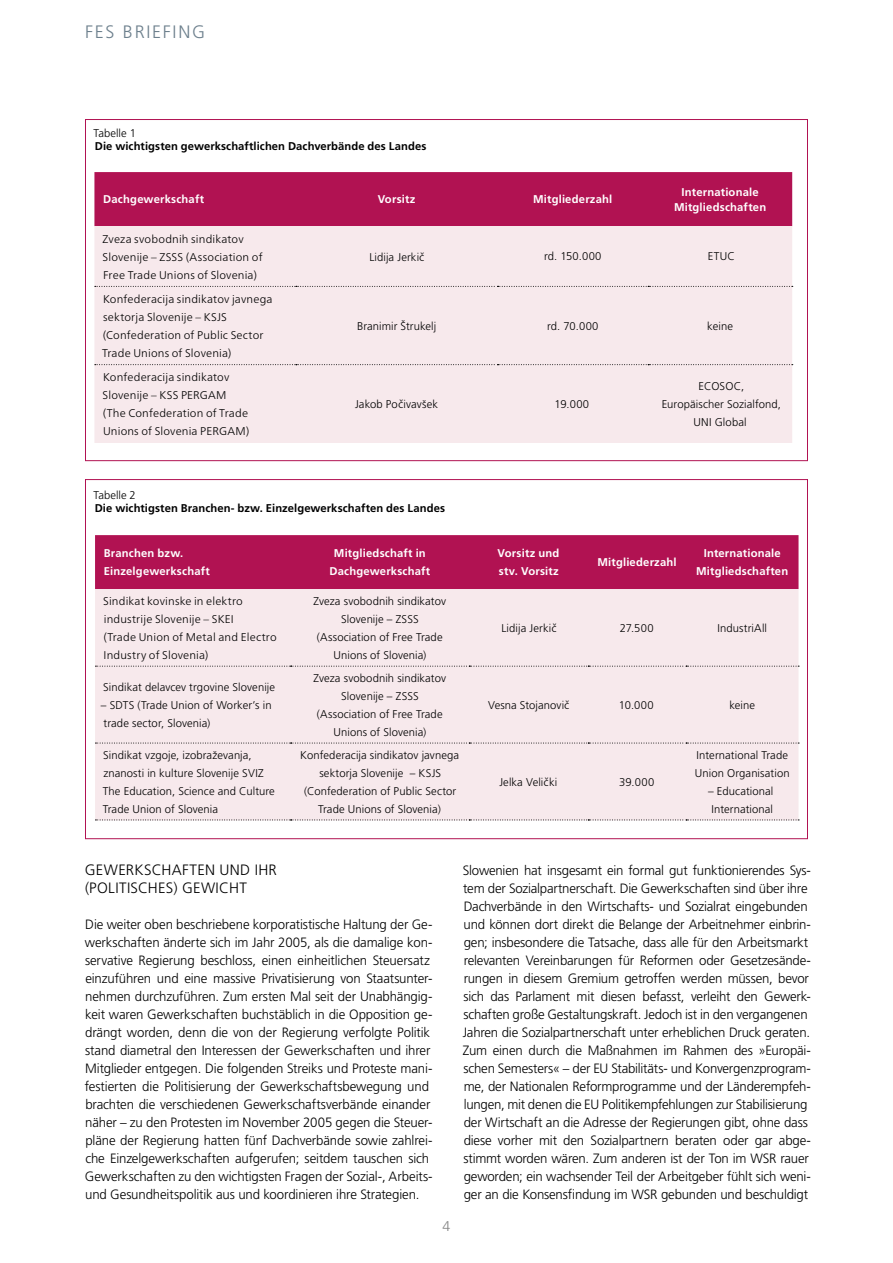
<style>
.page{position:relative;width:893px;height:1263px;background:#fff}
.page>*{position:absolute;margin:0;border:0;box-sizing:border-box;transform-origin:0 0}
.t1{font:300 18px "Frutiger LT Std";letter-spacing:.095em;color:#6d808d}
.t2{font:300 15px/18px "Frutiger LT Std";letter-spacing:.02em;color:#000}
.t3{font:300 14.1px "Frutiger LT Std";color:#878787}
.t4{font:300 13.5px/18px "Frutiger LT Std";letter-spacing:-.015em;color:#000}
.t5{font:300 11.25px/18px "Frutiger LT Std";letter-spacing:.01em;color:#000;text-align:center}
.t6{font:300 11.25px/18px "Frutiger Neue LTW1 G";letter-spacing:.015em;color:#000}
.t7{font:700 11.25px/18px "Frutiger LT Std";letter-spacing:.015em;color:#fff;text-align:center}
.t8{font:700 11.25px "Frutiger LT Std";letter-spacing:.005em;color:#000}
.s1{font-family:"Frutiger Neue LTW1 G"}
</style>
<div class="page">
<div style="left:95px;top:535px;width:703px;height:54px;background:#b11252"></div>
<div style="left:95px;top:589px;width:703px;height:230px;background:#f7e9ec"></div>
<svg style="left:95px;top:666px;width:704px;height:1px"></svg>
<svg style="left:95px;top:743px;width:704px;height:1px"></svg>
<svg style="left:95px;top:819px;width:704px;height:1px"></svg>
<div style="left:94px;top:172px;width:698px;height:54px;background:#b11252"></div>
<div style="left:94px;top:226px;width:698px;height:217px;background:#f7e9ec"></div>
<svg style="left:95px;top:286px;width:698px;height:1px"></svg>
<svg style="left:95px;top:364px;width:698px;height:1px"></svg>
<h1 class="t1" style="left:85px;top:22px;width:122px">FES BRIEFING</h1>
<p class="t5" style="left:94px;top:124px;width:44px">Tabelle 1</p>
<p class="t8" style="left:95px;top:140px;width:333px">Die wichtigsten gewerkschaftlichen Dachverbände des Landes</p>
<p class="t7" style="left:103px;top:190px;width:102px">Dachgewerkschaft</p>
<p class="t7" style="left:378px;top:190px;width:39px">Vorsitz</p>
<p class="t7" style="left:533px;top:190px;width:81px">Mitgliederzahl</p>
<p class="t7" style="left:674px;top:184px;width:94px;line-height:15px">Internationale<br>Mitgliedschaften</p>
<p class="t6" style="left:102px;top:229px;width:162px">Zveza svobodnih sindikatov<br>Slovenije – ZSSS (Association of<br>Free Trade Unions of Slovenia)</p>
<p class="t5" style="left:369px;top:248px;width:57px">Lidija Jerki<span class="s1">č</span></p>
<p class="t5" style="left:544px;top:248px;width:59px">rd. 150.000</p>
<p class="t5" style="left:708px;top:248px;width:29px">ETUC</p>
<p class="t6" style="left:102px;top:290px;width:172px">Konfederacija sindikatov javnega sektorja Slovenije – KSJS (Confederation of Public Sector<br>Trade Unions of Slovenia)</p>
<p class="t6" style="left:103px;top:368px;width:148px">Konfederacija sindikatov<br>Slovenije – KSS PERGAM (The Confederation of Trade<br>Unions of Slovenia PERGAM)</p>
<p class="t5" style="left:357px;top:317px;width:81px">Branimir Štrukelj</p>
<p class="t5" style="left:547px;top:317px;width:53px">rd. 70.000</p>
<p class="t5" style="left:707px;top:317px;width:27px">keine</p>
<p class="t5" style="left:355px;top:395px;width:85px">Jakob Po<span class="s1">č</span>ivavšek</p>
<p class="t5" style="left:555px;top:395px;width:36px">19.000</p>
<p class="t5" style="left:662px;top:377px;width:121px">ECOSOC,<br>Europäischer Sozialfond,<br>UNI Global</p>
<p class="t5" style="left:94px;top:486px;width:44px">Tabelle 2</p>
<p class="t8" style="left:95px;top:501px;width:352px">Die wichtigsten Branchen- bzw. Einzelgewerkschaften des Landes</p>
<p class="t7" style="left:104px;top:544px;width:108px;text-align:left">Branchen bzw.<br>Einzelgewerkschaft</p>
<p class="t7" style="left:329px;top:544px;width:102px">Mitgliedschaft in<br>Dachgewerkschaft</p>
<p class="t7" style="left:498px;top:544px;width:63px;text-align:left">Vorsitz und stv. Vorsitz</p>
<p class="t7" style="left:597px;top:553px;width:81px">Mitgliederzahl</p>
<p class="t7" style="left:696px;top:544px;width:94px">Internationale<br>Mitgliedschaften</p>
<p class="t6" style="left:103px;top:592px;width:175px">Sindikat kovinske in elektro industrije Slovenije – SKEI<br>(Trade Union of Metal and Electro<br>Industry of Slovenia)</p>
<p class="t5" style="left:313px;top:592px;width:134px">Zveza svobodnih sindikatov<br>Slovenije – ZSSS (Association of Free Trade<br>Unions of Slovenia)</p>
<p class="t5" style="left:501px;top:619px;width:57px">Lidija Jerki<span class="s1">č</span></p>
<p class="t5" style="left:620px;top:619px;width:35px">27.500</p>
<p class="t5" style="left:717px;top:619px;width:51px">IndustriAll</p>
<p class="t5" style="left:103px;top:678px;width:173px">Sindikat delavcev trgovine Slovenije</p>
<p class="t5" style="left:101px;top:696px;width:172px;text-align:left">– SDTS (Trade Union of Worker’s in trade sector, Slovenia)</p>
<p class="t5" style="left:313px;top:669px;width:134px">Zveza svobodnih sindikatov<br>Slovenije – ZSSS (Association of Free Trade<br>Unions of Slovenia)</p>
<p class="t5" style="left:103px;top:746px;width:174px;text-align:left">Sindikat vzgoje, izobraževanja, znanosti in kulture Slovenije SVIZ<br>The Education, Science and Culture<br>Trade Union of Slovenia</p>
<p class="t5" style="left:300px;top:746px;width:160px">Konfederacija sindikatov javnega sektorja Slovenije – KSJS (Confederation of Public Sector<br>Trade Unions of Slovenia)</p>
<p class="t5" style="left:488px;top:696px;width:83px">Vesna Stojanovi<span class="s1">č</span></p>
<p class="t5" style="left:619px;top:696px;width:36px">10.000</p>
<p class="t5" style="left:729px;top:696px;width:27px">keine</p>
<p class="t5" style="left:499px;top:773px;width:59px">Jelka Veli<span class="s1">č</span>ki</p>
<p class="t5" style="left:619px;top:773px;width:37px">39.000</p>
<p class="t5" style="left:695px;top:746px;width:96px;text-align:left">International Trade<br>Union Organisation</p>
<p class="t5" style="left:708px;top:782px;width:67px;text-align:left">– Educational<br>International</p>
<p class="t2" style="left:85px;top:861px;width:194px">GEWERKSCHAFTEN UND IHR (POLITISCHES) GEWICHT</p>
<p class="t4" style="left:85px;top:916px;width:349px">Die weiter oben beschriebene korporatistische Haltung der Ge&shy;werkschaften änderte sich im Jahr 2005, als die damalige kon&shy;servative Regierung beschloss, einen einheitlichen Steuersatz einzuführen und eine massive Privatisierung von Staatsunter&shy;nehmen durchzuführen. Zum ersten Mal seit der Unabhängig&shy;keit waren Gewerkschaften buchstäblich in die Opposition ge&shy;drängt worden, denn die von der Regierung verfolgte Politik stand diametral den Interessen der Gewerkschaften und ihrer Mitglieder entgegen. Die folgenden Streiks und Proteste mani&shy;festierten die Politisierung der Gewerkschaftsbewegung und brachten die verschiedenen Gewerkschaftsverbände einander näher – zu den Protesten im November 2005 gegen die Steuer&shy;pläne der Regierung hatten fünf Dachverbände sowie zahlrei&shy;che Einzelgewerkschaften aufgerufen; seitdem tauschen sich Gewerkschaften zu den wichtigsten Fragen der Sozial-, Arbeits&shy;und Gesundheitspolitik aus und koordinieren ihre Strategien.</p>
<p class="t3" style="left:443px;top:1218px;width:9px">4</p>
<p class="t4" style="left:463px;top:862px;width:350px">Slowenien hat insgesamt ein formal gut funktionierendes Sys&shy;tem der Sozialpartnerschaft. Die Gewerkschaften sind über ihre Dachverbände in den Wirtschafts- und Sozialrat eingebunden und können dort direkt die Belange der Arbeitnehmer einbrin&shy;gen; insbesondere die Tatsache, dass alle für den Arbeitsmarkt relevanten Vereinbarungen für Reformen oder Gesetzesände&shy;rungen in diesem Gremium getroffen werden müssen, bevor sich das Parlament mit diesen befasst, verleiht den Gewerk&shy;schaften große Gestaltungskraft. Jedoch ist in den vergangenen Jahren die Sozialpartnerschaft unter erheblichen Druck geraten.<br>Zum einen durch die Maßnahmen im Rahmen des »Europäi&shy;schen Semesters« – der EU Stabilitäts- und Konvergenzprogram&shy;me, der Nationalen Reformprogramme und der Länderempfeh&shy;lungen, mit denen die EU Politikempfehlungen zur Stabilisierung der Wirtschaft an die Adresse der Regierungen gibt, ohne dass diese vorher mit den Sozialpartnern beraten oder gar abge&shy;stimmt worden wären. Zum anderen ist der Ton im WSR rauer geworden; ein wachsender Teil der Arbeitgeber fühlt sich weni&shy;ger an die Konsensfindung im WSR gebunden und beschuldigt</p>
</div>
